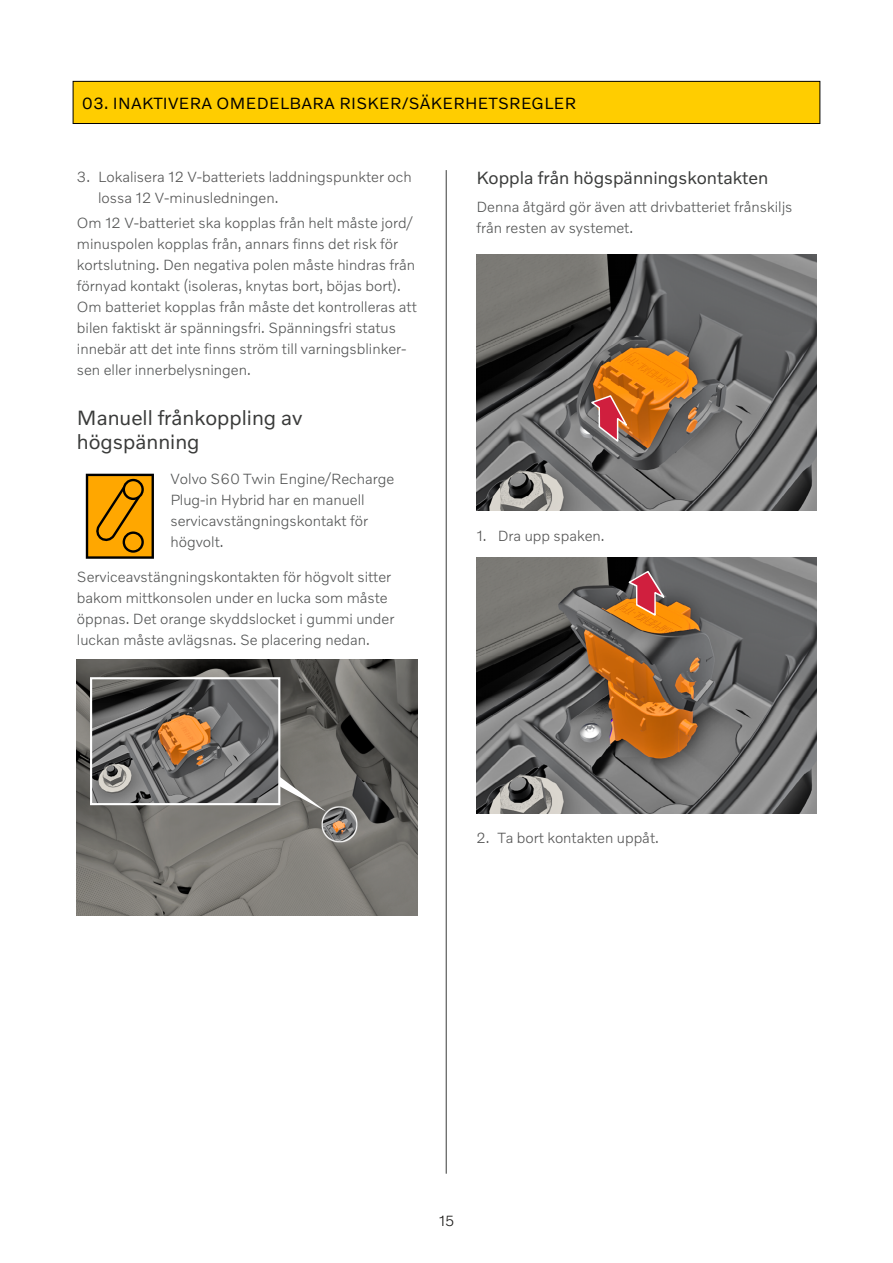
<style>
.page{position:relative;width:893px;height:1263px;background:#fff}
.page>*{position:absolute;margin:0;border:0;box-sizing:border-box;transform-origin:0 0}
.t1{font:21px/24px "Volvo Novum";color:#3a3b3a}
.t2{font:18px "Volvo Novum";color:#3a3b3a}
.t3{font:16.5px "Volvo Novum";letter-spacing:.02em;color:#000}
.t4{font:300 15px/21px "Volvo Novum";color:#545555}
.t5{font:300 15px/21px "Volvo Novum";color:#555}
.t6{font:300 15px "Volvo Novum";color:#181715}
</style>
<div class="page">
<div style="left:73px;top:81px;width:747px;height:42px;background:#ffcd00"></div>
<div style="left:73px;top:81px;width:747px;height:43px;border:1px solid #000"></div>
<svg style="left:86px;top:474px;width:68px;height:85px;background:#c88300"></svg>
<img style="left:476px;top:255px;width:341px;height:256px">
<svg style="left:589px;top:394px;width:42px;height:50px;background:#b16657"></svg>
<img style="left:476px;top:557px;width:341px;height:256px">
<svg style="left:626px;top:565px;width:42px;height:59px;background:#b36846"></svg>
<img style="left:77px;top:659px;width:340px;height:256px">
<img style="left:93px;top:680px;width:184px;height:122px">
<div style="left:90px;top:677px;width:190px;height:128px;border:2px solid #fff"></div>
<svg style="left:280px;top:777px;width:46px;height:35px;background:#8b8a85"></svg>
<hr style="left:446px;top:170px;width:1px;height:1004px;background:#3a3b3a">
<p class="t3" style="left:82px;top:93px;width:496px">03. INAKTIVERA OMEDELBARA RISKER/SÄKERHETSREGLER</p>
<p class="t5" style="left:98px;top:166px;width:315px;text-indent:-21px">3. Lokalisera 12 V-batteriets laddningspunkter och lossa 12 V-minusledningen.</p>
<p class="t4" style="left:77px;top:212px;width:341px">Om 12 V-batteriet ska kopplas från helt måste jord/ minuspolen kopplas från, annars finns det risk för kortslutning. Den negativa polen måste hindras från förnyad kontakt (isoleras, knytas bort, böjas bort).<br>Om batteriet kopplas från måste det kontrolleras att bilen faktiskt är spänningsfri. Spänningsfri status innebär att det inte finns ström till varningsblinker&shy;sen eller innerbelysningen.</p>
<h1 class="t1" style="left:77px;top:405px;width:227px">Manuell frånkoppling av högspänning</h1>
<p class="t4" style="left:170px;top:468px;width:225px">Volvo S60 Twin Engine/Recharge<br>Plug-in Hybrid har en manuell servicavstängningskontakt för högvolt.</p>
<p class="t4" style="left:77px;top:565px;width:319px">Serviceavstängningskontakten för högvolt sitter bakom mittkonsolen under en lucka som måste öppnas. Det orange skyddslocket i gummi under luckan måste avlägsnas. Se placering nedan.</p>
<p class="t2" style="left:476px;top:166px;width:293px">Koppla från högspänningskontakten</p>
<p class="t4" style="left:476px;top:196px;width:318px">Denna åtgärd gör även att drivbatteriet frånskiljs från resten av systemet.</p>
<p class="t5" style="left:476px;top:524px;width:130px">1. Dra upp spaken.</p>
<p class="t5" style="left:476px;top:827px;width:184px">2. Ta bort kontakten uppåt.</p>
<p class="t6" style="left:439px;top:1211px;width:17px">15</p>
</div>
